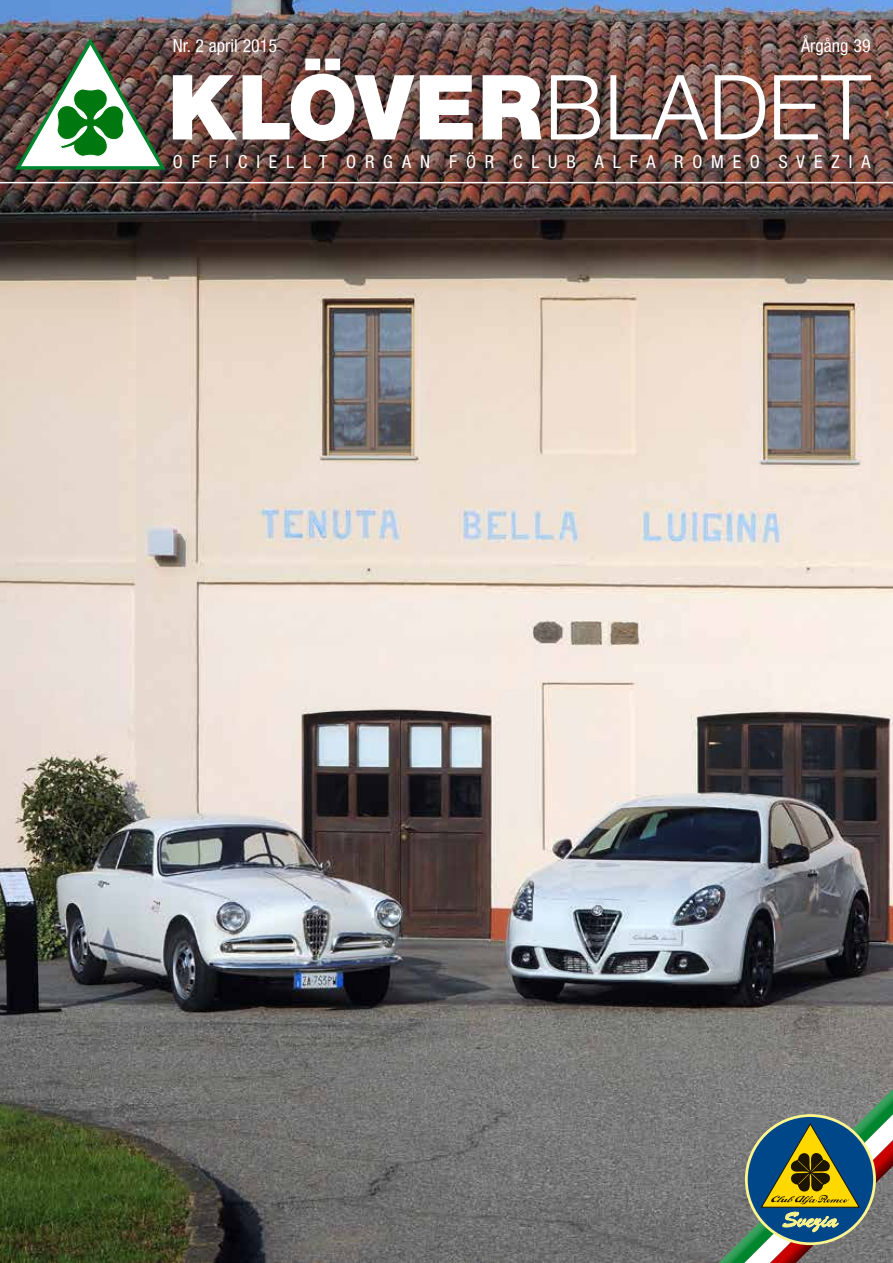
<style>
.page{position:relative;width:893px;height:1263px;background:#fff}
.page>*{position:absolute;margin:0;border:0;box-sizing:border-box;transform-origin:0 0}
.t1{font:900 90px "Helvetica Neue";letter-spacing:.01em;color:#fff}
.t2{font:condensed 18px "Helvetica Neue";letter-spacing:.49em;color:#fff}
.t3{font:condensed 18px "Helvetica Neue";color:#fff}
.s1{font-weight:300}
</style>
<div class="page">
<img style="left:0;top:0;width:893px;height:1263px">
<svg style="left:673px;top:1062px;width:220px;height:201px;background:#6d7971"></svg>
<hr style="left:0;top:182px;width:893px;height:1px;background:#fff">
<img style="left:15px;top:38px;width:151px;height:132px">
<p class="t3" style="left:173px;top:35px;width:106px">Nr. 2 april 2015</p>
<p class="t3" style="left:801px;top:35px;width:71px">Årgång 39</p>
<h1 class="t1" style="left:167px;top:54px;width:705px">KLÖVER<span class="s1">BLADET</span></h1>
<p class="t2" style="left:173px;top:152px;width:699px">OFFICIELLT ORGAN FÖR CLUB ALFA ROMEO SVEZIA</p>
</div>
